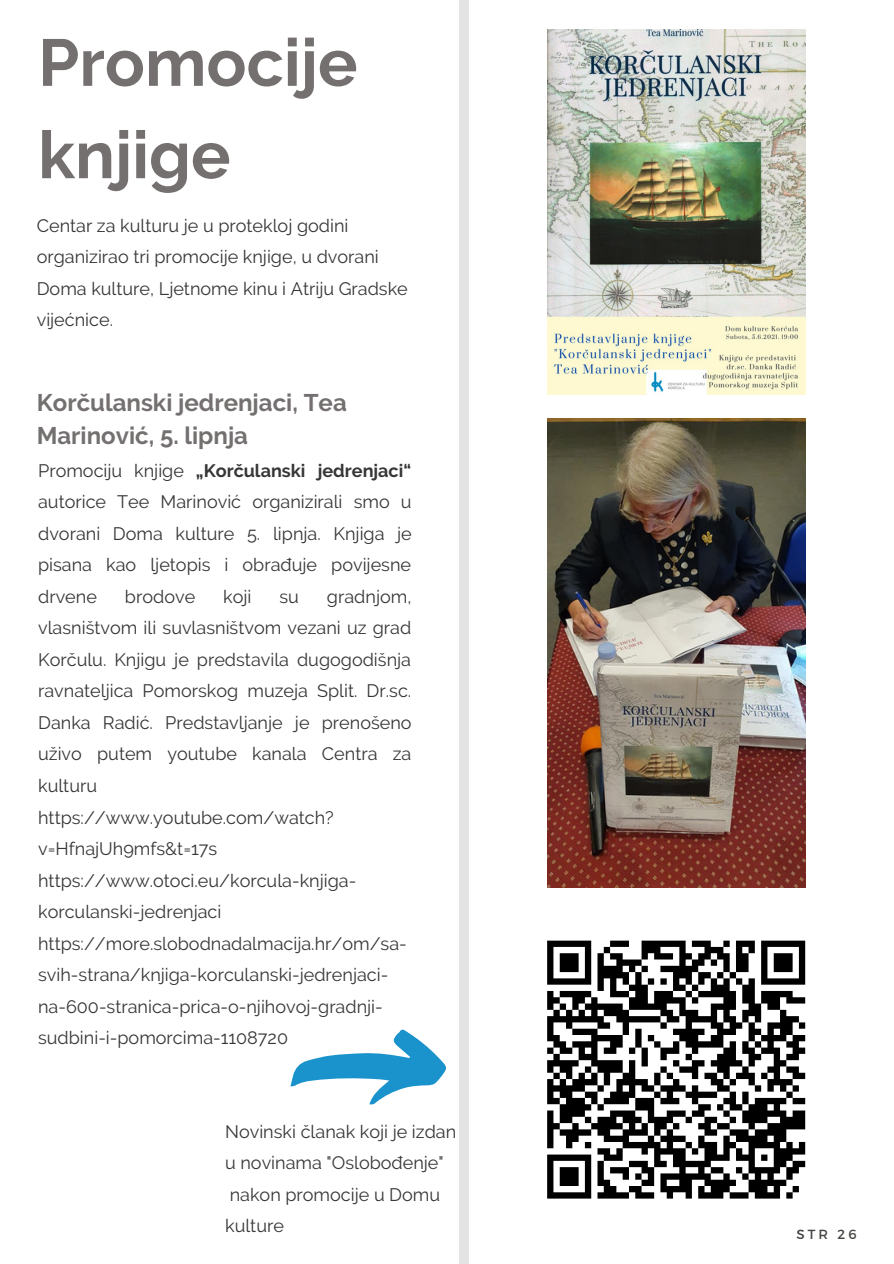
<style>
.page{position:relative;width:894px;height:1264px;background:#fff}
.page>*{position:absolute;margin:0;border:0;box-sizing:border-box;transform-origin:0 0}
.t1{font:700 66px/92.4px "Raleway";color:#747070}
.t2{font:700 24px/32.7px "Raleway";color:#747070}
.t3{font:18px/31.5px "Raleway";color:#363636}
.t4{font:13.2px "Montserrat";color:#444440}
.s1{font-weight:700}
</style>
<div class="page">
<svg style="left:547px;top:940px;width:258px;height:258px"></svg>
<svg style="left:290px;top:1029px;width:156px;height:75px"></svg>
<img style="left:547px;top:29px;width:258px;height:365px">
<img style="left:547px;top:419px;width:258px;height:468px">
<div style="left:459px;top:0;width:9px;height:1263px;background:#e3e3e3"></div>
<h1 class="t1" style="left:38px;top:16px;width:321px">Promocije knjige</h1>
<p class="t3" style="left:37px;top:210px;width:372px">Centar za kulturu je u protekloj godini organizirao tri promocije knjige, u dvorani Doma kulture, Ljetnome kinu i Atriju Gradske vijećnice.</p>
<h2 class="t2" style="left:37px;top:386px;width:311px">Korčulanski jedrenjaci, Tea<br>Marinović, 5. lipnja</h2>
<p class="t3" style="left:38px;top:454px;width:375px;text-align:justify">Promociju knjige <span class="s1">„Korčulanski jedrenjaci“ </span>autorice Tee Marinović organizirali smo u dvorani Doma kulture 5. lipnja. Knjiga je pisana kao ljetopis i obrađuje povijesne drvene</p>
<p class="t3" style="left:38px;top:580px;width:375px;text-indent:289px">gradnjom, vlasništvom ili suvlasništvom vezani uz grad Korčulu. Knjigu je predstavila dugogodišnja ravnateljica Pomorskog muzeja Split. Dr.sc.<br>Danka Radić. Predstavljanje je prenošeno uživo putem youtube kanala Centra za kulturu<br>https://www.youtube.com/watch? v=HfnajUh9mfs&amp;t=17s https://www.otoci.eu/korcula-knjiga&shy;korculanski-jedrenjaci https://more.slobodnadalmacija.hr/om/sa&shy;svih-strana/knjiga-korculanski-jedrenjaci&shy;na-600-stranica-prica-o-njihovoj-gradnji&shy;sudbini-i-pomorcima-1108720</p>
<p class="t3" style="left:125px;top:580px;width:72px">brodove</p>
<p class="t3" style="left:223px;top:580px;width:30px">koji</p>
<p class="t3" style="left:279px;top:580px;width:21px">su</p>
<p class="t3" style="left:225px;top:1115px;width:232px">Novinski članak koji je izdan u novinama "Oslobođenje" nakon promocije u Domu kulture</p>
<p class="t4" style="left:796px;top:1225px;width:62px">STR 26</p>
</div>
